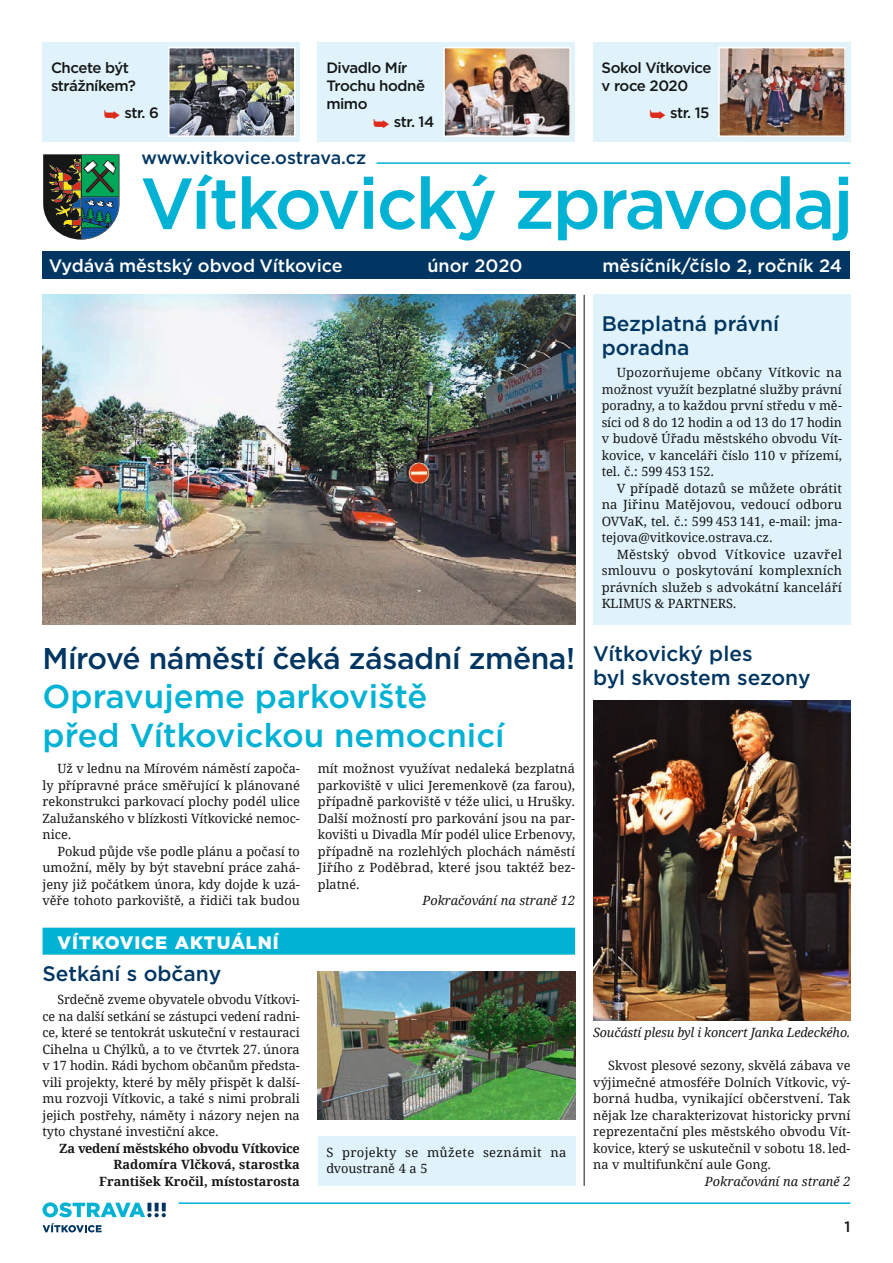
<style>
.page{position:relative;width:893px;height:1263px;background:#fff}
.page>*{position:absolute;margin:0;border:0;box-sizing:border-box;transform-origin:0 0}
.t1{font:500 72px "Gotham";letter-spacing:-.03em;color:#00b2d4}
.t2{font:500 33px/39px "Gotham";color:#00b2d4}
.t3{font:500 30px "Gotham";letter-spacing:-.015em;color:#003661}
.t4{font:500 21px/24px "Gotham";color:#003661}
.t5{font:500 18px "Gotham";letter-spacing:-.005em;color:#fff}
.t6{font:500 18px "Gotham";letter-spacing:-.01em;color:#003661}
.t7{font:900 18px "Gotham";letter-spacing:.05em;color:#fff}
.t8{font:500 15px/18px "Gotham";letter-spacing:-.03em;color:#151616}
.t9{font:12.75px/16.5px "Droid Serif";color:#151616;text-align:justify}
.t10{font:700 12.75px/16.5px "Droid Serif";color:#151616;text-align:right}
.t11{font:italic 12.75px "Droid Serif";letter-spacing:-.01em;color:#151616}
.t12{font:12.75px/16.5px "Droid Serif";letter-spacing:.03em;color:#151616}
.s1{color:#dd2b1c}
</style>
<div class="page">
<svg style="left:43px;top:1202px;width:123px;height:15px"></svg>
<svg style="left:43px;top:1223px;width:59px;height:9px"></svg>
<hr style="left:179px;top:1202px;width:671px;height:2px;background:#00b2d4">
<div style="left:43px;top:251px;width:807px;height:27px;background:#003661"></div>
<svg style="left:43px;top:154px;width:77px;height:86px;background:#47695a"></svg>
<div style="left:43px;top:43px;width:257px;height:99px;background:#e0f3fb"></div>
<div style="left:318px;top:43px;width:257px;height:99px;background:#e0f3fb"></div>
<div style="left:593px;top:43px;width:257px;height:99px;background:#e0f3fb"></div>
<img style="left:171px;top:50px;width:122px;height:84px">
<div style="left:168px;top:47px;width:128px;height:90px;border:2px solid #fff"></div>
<img style="left:446px;top:50px;width:122px;height:84px">
<div style="left:443px;top:47px;width:128px;height:90px;border:2px solid #fff"></div>
<img style="left:721px;top:50px;width:122px;height:84px">
<div style="left:718px;top:47px;width:128px;height:90px;border:2px solid #fff"></div>
<div style="left:43px;top:928px;width:532px;height:27px;background:#00b2d4"></div>
<hr style="left:584px;top:295px;width:1px;height:891px;background:#151616">
<hr style="left:377px;top:162px;width:473px;height:2px;background:#00b2d4">
<div style="left:318px;top:1136px;width:257px;height:50px;background:#e0f3fb"></div>
<div style="left:593px;top:295px;width:257px;height:330px;background:#e0f3fb"></div>
<img style="left:593px;top:700px;width:257px;height:321px">
<img style="left:43px;top:295px;width:532px;height:330px">
<img style="left:318px;top:971px;width:257px;height:149px">
<p class="t8" style="left:51px;top:58px;width:86px">Chcete být strážníkem?</p>
<p class="t8" style="left:104px;top:103px;width:57px"><span class="s1">➥</span> str. 6</p>
<p class="t8" style="left:326px;top:58px;width:100px">Divadlo Mír<br>Trochu hodně mimo</p>
<p class="t8" style="left:373px;top:112px;width:63px"><span class="s1">➥</span> str. 14</p>
<h3 class="t6" style="left:141px;top:146px;width:226px">www.vitkovice.ostrava.cz</h3>
<p class="t8" style="left:602px;top:58px;width:111px">Sokol Vítkovice v roce 2020</p>
<p class="t8" style="left:649px;top:103px;width:62px"><span class="s1">➥</span> str. 15</p>
<h1 class="t1" style="left:140px;top:156px;width:715px">Vítkovický zpravodaj</h1>
<h3 class="t5" style="left:49px;top:254px;width:295px">Vydává městský obvod Vítkovice</h3>
<h3 class="t5" style="left:427px;top:254px;width:96px">únor 2020</h3>
<h3 class="t5" style="left:602px;top:254px;width:241px">měsíčník/číslo 2, ročník 24</h3>
<h3 class="t3" style="left:43px;top:639px;width:534px">Mírové náměstí čeká zásadní změna!</h3>
<h2 class="t2" style="left:43px;top:677px;width:464px">Opravujeme parkoviště před Vítkovickou nemocnicí</h2>
<p class="t9" style="left:43px;top:761px;width:259px;text-indent:15px">Už v lednu na Mírovém náměstí započa&shy;ly přípravné práce směřující k plánované rekonstrukci parkovací plochy podél ulice Zalužanského v blízkosti Vítkovické nemoc&shy;nice.</p>
<p class="t9" style="left:43px;top:843px;width:259px;text-indent:15px">Pokud půjde vše podle plánu a počasí to umožní, měly by být stavební práce zahá&shy;jeny již počátkem února, kdy dojde k uzá&shy;věře tohoto parkoviště, a řidiči tak budou</p>
<p class="t9" style="left:318px;top:761px;width:259px">mít možnost využívat nedaleká bezplatná parkoviště v ulici Jeremenkově (za farou), případně parkoviště v téže ulici, u Hrušky.<br>Další možností pro parkování jsou na par&shy;kovišti u Divadla Mír podél ulice Erbenovy, případně na rozlehlých plochách náměstí Jiřího z Poděbrad, které jsou taktéž bez&shy;platné.</p>
<p class="t11" style="left:422px;top:893px;width:154px">Pokračování na straně 12</p>
<h3 class="t7" style="left:58px;top:930px;width:223px">VÍTKOVICE AKTUÁLNÍ</h3>
<h3 class="t4" style="left:43px;top:961px;width:180px">Setkání s občany</h3>
<p class="t9" style="left:43px;top:992px;width:259px;text-indent:15px">Srdečně zveme obyvatele obvodu Vítkovi&shy;ce na další setkání se zástupci vedení radni&shy;ce, které se tentokrát uskuteční v restauraci Cihelna u Chýlků, a to ve čtvrtek 27. února v 17 hodin. Rádi bychom občanům předsta&shy;vili projekty, které by měly přispět k další&shy;mu rozvoji Vítkovic, a také s nimi probrali jejich postřehy, náměty i názory nejen na tyto chystané investiční akce.</p>
<p class="t10" style="left:59px;top:1140px;width:242px">Za vedení městského obvodu Vítkovice<br>Radomíra Vlčková, starostka<br>František Kročil, místostarosta</p>
<p class="t12" style="left:326px;top:1144px;width:242px">S projekty se můžete seznámit na dvoustraně 4 a 5</p>
<h3 class="t4" style="left:602px;top:311px;width:179px">Bezplatná právní poradna</h3>
<p class="t9" style="left:602px;top:365px;width:242px;text-indent:15px">Upozorňujeme občany Vítkovic na možnost využít bezplatné služby právní poradny, a to každou první středu v mě&shy;síci od 8 do 12 hodin a od 13 do 17 hodin v budově Úřadu městského obvodu Vít&shy;kovice, v kanceláři číslo 110 v přízemí, tel. č.: 599 453 152.</p>
<p class="t9" style="left:602px;top:480px;width:242px;text-indent:15px">V případě dotazů se můžete obrátit na Jiřinu Matějovou, vedoucí odboru OVVaK, tel. č.: 599 453 141, e‑mail: jma&shy;tejova@vitkovice.ostrava.cz.</p>
<p class="t9" style="left:602px;top:546px;width:242px;text-indent:15px">Městský obvod Vítkovice uzavřel smlouvu o poskytování komplexních právních služeb s advokátní kanceláří KLIMUS &amp; PARTNERS.</p>
<h3 class="t4" style="left:593px;top:641px;width:219px">Vítkovický ples<br>byl skvostem sezony</h3>
<p class="t11" style="left:593px;top:1025px;width:259px">Součástí plesu byl i koncert Janka Ledeckého.</p>
<p class="t9" style="left:593px;top:1058px;width:259px;text-indent:15px">Skvost plesové sezony, skvělá zábava ve výjimečné atmosféře Dolních Vítkovic, vý&shy;borná hudba, vynikající občerstvení. Tak nějak lze charakterizovat historicky první reprezentační ples městského obvodu Vít&shy;kovice, který se uskutečnil v sobotu 18. led&shy;na v multifunkční aule Gong.</p>
<p class="t11" style="left:705px;top:1173px;width:147px">Pokračování na straně 2</p>
<p class="t8" style="left:844px;top:1218px;width:7px">1</p>
</div>
